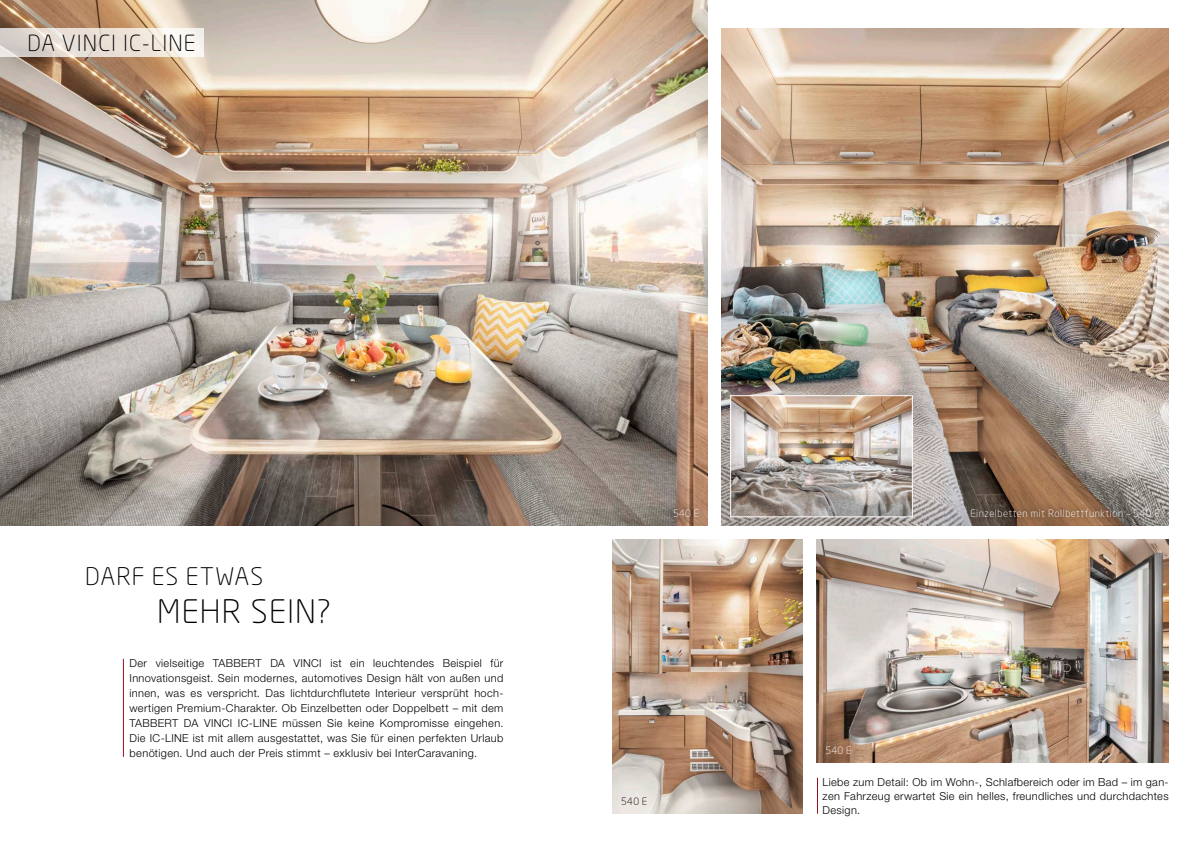
<style>
.page{position:relative;width:1197px;height:842px;background:#fff}
.page>*{position:absolute;margin:0;border:0;box-sizing:border-box;transform-origin:0 0}
.t1{font:300 32px "Neo Sans Pro";letter-spacing:.035em;color:#000}
.t2{font:300 24px "Neo Sans Pro";letter-spacing:.045em;color:#000}
.t3{font:300 22px "Neo Sans Pro";letter-spacing:.05em;color:#000}
.t4{font:300 11px/15px "Helvetica Neue LT Std";letter-spacing:.03em;color:#000;text-align:justify}
.t5{font:300 10px "Neo Sans Pro";letter-spacing:.05em;color:#fff}
.t6{font:300 10px "Neo Sans Pro";color:#000}
</style>
<div class="page">
<img style="left:721px;top:28px;width:447px;height:498px">
<hr style="left:816px;top:778px;width:1px;height:36px;background:#980e20">
<hr style="left:123px;top:659px;width:1px;height:98px;background:#980e20">
<img style="left:0;top:0;width:707px;height:526px">
<svg style="left:0;top:28px;width:204px;height:29px;background:#eae1da"></svg>
<img style="left:612px;top:540px;width:190px;height:274px">
<img style="left:816px;top:540px;width:352px;height:223px">
<img style="left:732px;top:397px;width:178px;height:118px">
<div style="left:730px;top:395px;width:182px;height:122px;border:1px solid #fff"></div>
<div style="left:963px;top:502px;width:203px;height:22px;background:#000;opacity:.75"></div>
<div style="left:666px;top:502px;width:39px;height:22px;background:#000;opacity:.75"></div>
<h3 class="t3" style="left:27px;top:30px;width:170px">DA VINCI IC-LINE</h3>
<h2 class="t2" style="left:85px;top:562px;width:180px">DARF ES ETWAS</h2>
<h1 class="t1" style="left:157px;top:593px;width:175px">MEHR SEIN?</h1>
<p class="t4" style="left:130px;top:655px;width:375px">Der vielseitige TABBERT DA VINCI ist ein leuchtendes Beispiel für Innovationsgeist. Sein modernes, automotives Design hält von außen und innen, was es verspricht. Das lichtdurchflutete Interieur versprüht hoch&shy;wertigen Premium-Charakter. Ob Einzelbetten oder Doppelbett – mit dem TABBERT DA VINCI IC-LINE müssen Sie keine Kompromisse eingehen.<br>Die IC-LINE ist mit allem ausgestattet, was Sie für einen perfekten Urlaub benötigen. Und auch der Preis stimmt – exklusiv bei InterCaravaning.</p>
<p class="t5" style="left:673px;top:507px;width:28px">540 E</p>
<p class="t5" style="left:970px;top:507px;width:191px">Einzelbetten mit Rollbettfunktion – 540 E</p>
<p class="t6" style="left:621px;top:795px;width:28px">540 E</p>
<p class="t5" style="left:825px;top:744px;width:28px">540 E</p>
<p class="t4" style="left:822px;top:774px;width:347px;line-height:14px">Liebe zum Detail: Ob im Wohn-, Schlafbereich oder im Bad – im gan&shy;zen Fahrzeug erwartet Sie ein helles, freundliches und durchdachtes Design.</p>
</div>
